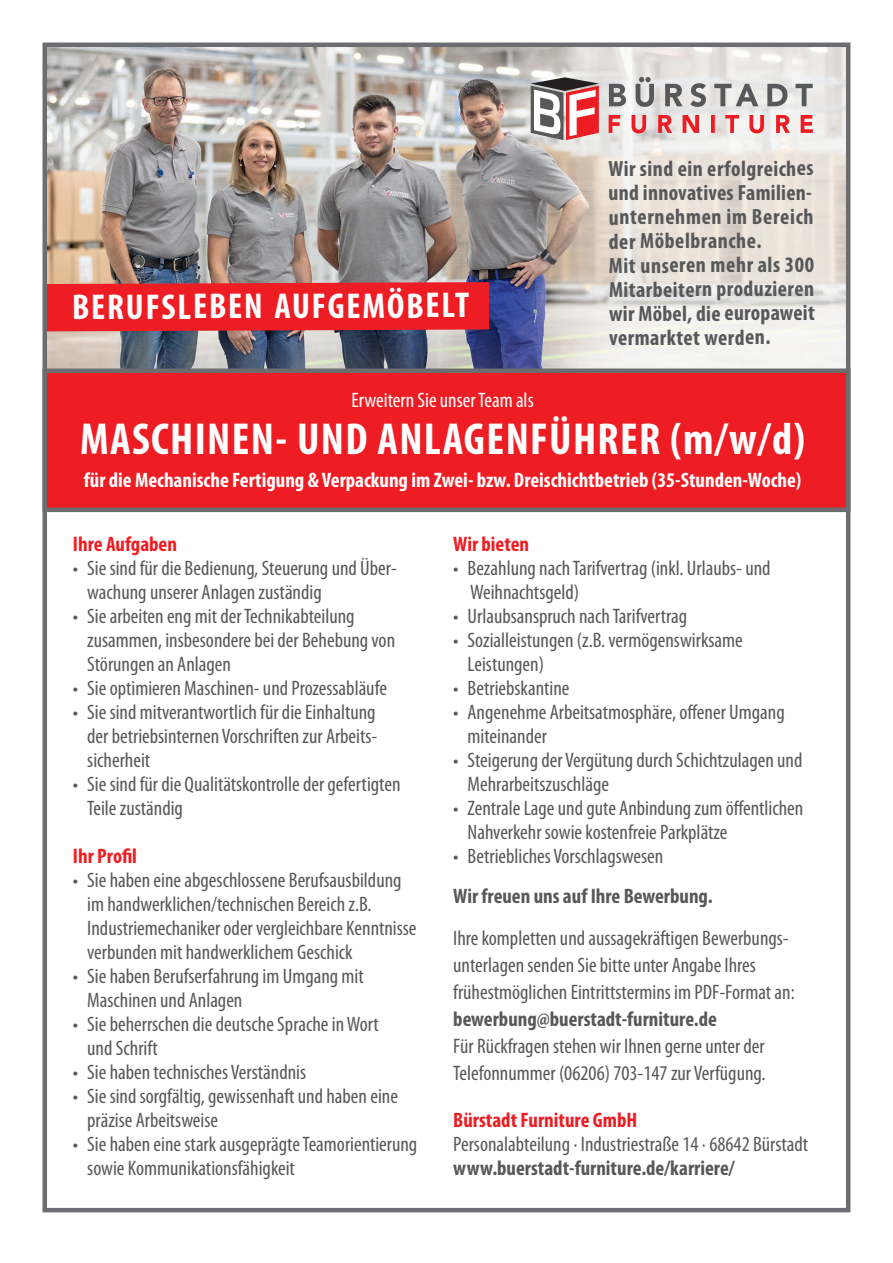
<style>
.page{position:relative;width:893px;height:1263px;background:#fff}
.page>*{position:absolute;margin:0;border:0;box-sizing:border-box;transform-origin:0 0}
.t1{font:700 condensed 45px "Myriad Pro";letter-spacing:.03em;color:#fff}
.t2{font:700 condensed 36px "Myriad Pro";letter-spacing:.045em;color:#fff}
.t3{font:700 condensed 22.05px/24.2px "Myriad Pro";letter-spacing:.015em;color:#57585a}
.t4{font:condensed 21px/24px "Myriad Pro";color:#57585a}
.t5{font:700 condensed 21px "Myriad Pro";color:#57585a}
.t6{font:700 condensed 21px "Myriad Pro";color:#fff}
.t7{font:700 condensed 21px "Myriad Pro";color:#ee1d23}
.t8{font:condensed 21px "Myriad Pro";color:#fff}
</style>
<div class="page">
<img style="left:48px;top:48px;width:797px;height:320px">
<div style="left:48px;top:282px;width:441px;height:49px;background:#ee1d23"></div>
<svg style="left:609px;top:115px;width:204px;height:18px"></svg>
<svg style="left:609px;top:77px;width:204px;height:30px;background:#bcbcbb"></svg>
<svg style="left:531px;top:77px;width:68px;height:63px"></svg>
<div style="left:43px;top:368px;width:807px;height:144px;background:#ee1d23;border:4px solid #6c6d70"></div>
<div style="left:43px;top:43px;width:807px;height:1169px;border:4px solid #6c6d70"></div>
<h2 class="t2" style="left:72px;top:284px;width:399px">BERUFSLEBEN AUFGEMÖBELT</h2>
<p class="t3" style="left:608px;top:156px;width:208px">Wir sind ein erfolgreiches und innovatives Familien&shy;unternehmen im Bereich der Möbelbranche.<br>Mit unseren mehr als 300<br>Mitarbeitern produzieren wir Möbel, die europaweit vermarktet werden.</p>
<p class="t8" style="left:351px;top:387px;width:184px">Erweitern Sie unser Team als</p>
<h1 class="t1" style="left:80px;top:411px;width:727px">MASCHINEN- UND ANLAGENFÜHRER (m/w/d)</h1>
<p class="t6" style="left:84px;top:467px;width:719px">für die Mechanische Fertigung &amp; Verpackung im Zwei- bzw. Dreischichtbetrieb (35-Stunden-Woche)</p>
<p class="t7" style="left:73px;top:531px;width:106px">Ihre Aufgaben</p>
<p class="t4" style="left:87px;top:555px;width:311px;text-indent:-14px">• Sie sind für die Bedienung, Steuerung und Über&shy;wachung unserer Anlagen zuständig</p>
<p class="t4" style="left:87px;top:603px;width:309px;text-indent:-14px">• Sie arbeiten eng mit der Technikabteilung zusammen, insbesondere bei der Behebung von<br>Störungen an Anlagen</p>
<p class="t4" style="left:73px;top:675px;width:316px">• Sie optimieren Maschinen- und Prozessabläufe</p>
<p class="t4" style="left:87px;top:699px;width:292px;text-align:justify;text-indent:-14px">• Sie sind mitverantwortlich für die Einhaltung der betriebsinternen Vorschriften zur Arbeits&shy;sicherheit</p>
<p class="t4" style="left:87px;top:771px;width:315px;text-indent:-14px">• Sie sind für die Qualitätskontrolle der gefertigten<br>Teile zuständig</p>
<p class="t7" style="left:73px;top:843px;width:66px">Ihr Profil</p>
<p class="t4" style="left:87px;top:867px;width:331px;text-indent:-14px">• Sie haben eine abgeschlossene Berufsausbildung im handwerklichen/technischen Bereich z.B.<br>Industriemechaniker oder vergleichbare Kenntnisse verbunden mit handwerklichem Geschick</p>
<p class="t4" style="left:87px;top:963px;width:278px;text-indent:-14px">• Sie haben Berufserfahrung im Umgang mit<br>Maschinen und Anlagen</p>
<p class="t4" style="left:87px;top:1011px;width:293px;text-indent:-14px">• Sie beherrschen die deutsche Sprache in Wort und Schrift</p>
<p class="t4" style="left:73px;top:1059px;width:235px">• Sie haben technisches Verständnis</p>
<p class="t4" style="left:87px;top:1083px;width:312px;text-indent:-14px">• Sie sind sorgfältig, gewissenhaft und haben eine präzise Arbeitsweise</p>
<p class="t4" style="left:87px;top:1132px;width:332px;text-indent:-14px">• Sie haben eine stark ausgeprägte Teamorientierung sowie Kommunikationsfähigkeit</p>
<p class="t7" style="left:453px;top:531px;width:77px">Wir bieten</p>
<p class="t4" style="left:470px;top:555px;width:302px;text-indent:-17px">• Bezahlung nach Tarifvertrag (inkl. Urlaubs- und<br>Weihnachtsgeld)</p>
<p class="t4" style="left:453px;top:603px;width:235px">• Urlaubsanspruch nach Tarifvertrag</p>
<p class="t4" style="left:468px;top:627px;width:277px;text-indent:-14px">• Sozialleistungen (z.B. vermögenswirksame<br>Leistungen)</p>
<p class="t4" style="left:453px;top:675px;width:118px">• Betriebskantine</p>
<p class="t4" style="left:468px;top:699px;width:319px;text-indent:-14px">• Angenehme Arbeitsatmosphäre, offener Umgang miteinander</p>
<p class="t4" style="left:468px;top:747px;width:336px;text-indent:-14px">• Steigerung der Vergütung durch Schichtzulagen und<br>Mehrarbeitszuschläge</p>
<p class="t4" style="left:468px;top:795px;width:337px;text-indent:-14px">• Zentrale Lage und gute Anbindung zum öffentlichen<br>Nahverkehr sowie kostenfreie Parkplätze</p>
<p class="t4" style="left:453px;top:843px;width:211px">• Betriebliches Vorschlagswesen</p>
<p class="t5" style="left:453px;top:883px;width:261px">Wir freuen uns auf Ihre Bewerbung.</p>
<p class="t4" style="left:453px;top:924px;width:343px;line-height:27px">Ihre kompletten und aussagekräftigen Bewerbungs&shy;unterlagen senden Sie bitte unter Angabe Ihres frühestmöglichen Eintrittstermins im PDF-Format an:</p>
<p class="t5" style="left:453px;top:1006px;width:265px">bewerbung@buerstadt-furniture.de</p>
<p class="t4" style="left:453px;top:1033px;width:314px;line-height:27px">Für Rückfragen stehen wir Ihnen gerne unter der<br>Telefonnummer (06206) 703-147 zur Verfügung.</p>
<p class="t7" style="left:453px;top:1107px;width:185px">Bürstadt Furniture GmbH</p>
<p class="t4" style="left:453px;top:1132px;width:356px">Personalabteilung · Industriestraße 14 · 68642 Bürstadt</p>
<p class="t5" style="left:453px;top:1155px;width:283px">www.buerstadt-furniture.de/karriere/</p>
</div>
